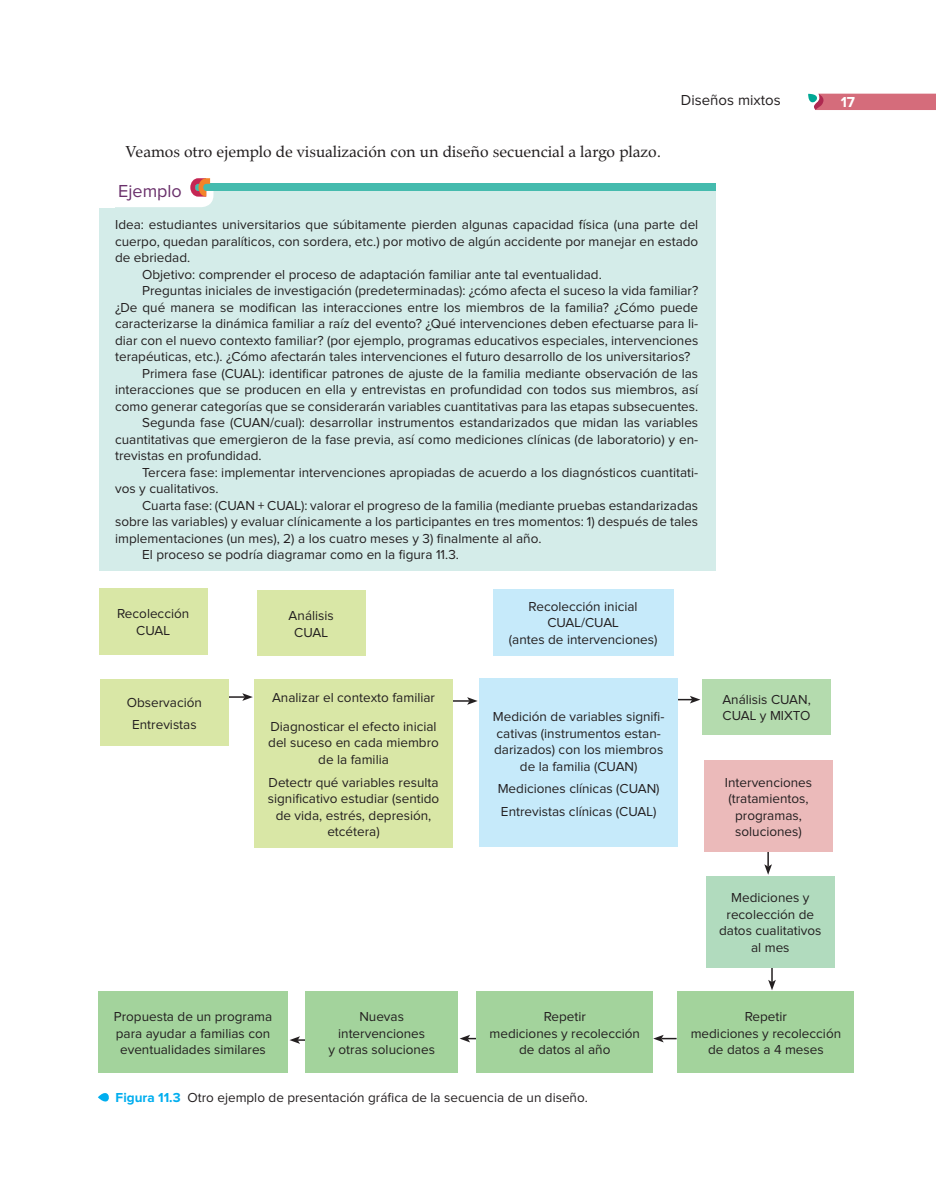
<style>
.page{position:relative;width:936px;height:1191px;background:#fff}
.page>*{position:absolute;margin:0;border:0;box-sizing:border-box;transform-origin:0 0}
.t1{font:18px "Proxima Nova";color:#6a306b}
.t2{font:16.5px "URW Palladio TOT";color:#231f20}
.t3{font:15px "Proxima Nova";color:#231f20}
.t4{font:700 15px "Proxima Nova";color:#fff}
.t5{font:13.5px/16.5px "Proxima Nova";color:#231f20;text-align:center}
.s1{font-weight:700;color:#00aeef}
</style>
<div class="page">
<svg style="left:808px;top:94px;width:127px;height:16px;background:#cf717f"></svg>
<svg style="left:98px;top:1093px;width:11px;height:9px"></svg>
<div style="left:99px;top:588px;width:108px;height:66px;background:#d9e7a6"></div>
<div style="left:493px;top:589px;width:180px;height:66px;background:#c6eafa"></div>
<div style="left:702px;top:679px;width:129px;height:55px;background:#b4dbae"></div>
<div style="left:257px;top:590px;width:108px;height:66px;background:#d9e7a6"></div>
<svg style="left:764px;top:852px;width:8px;height:22px"></svg>
<svg style="left:653px;top:1034px;width:23px;height:8px"></svg>
<svg style="left:459px;top:1035px;width:17px;height:7px"></svg>
<svg style="left:289px;top:1036px;width:16px;height:8px"></svg>
<hr style="left:217px;top:696px;width:27px;height:2px;background:#231f20">
<svg style="left:242px;top:693px;width:11px;height:8px"></svg>
<svg style="left:452px;top:697px;width:25px;height:8px"></svg>
<svg style="left:677px;top:696px;width:23px;height:7px"></svg>
<svg style="left:768px;top:967px;width:7px;height:23px"></svg>
<div style="left:704px;top:760px;width:129px;height:92px;background:#ebbaba"></div>
<div style="left:705px;top:876px;width:129px;height:91px;background:#b1dbbe"></div>
<div style="left:98px;top:991px;width:190px;height:81px;background:#a3d39c"></div>
<div style="left:305px;top:991px;width:153px;height:81px;background:#a3d39c"></div>
<div style="left:476px;top:991px;width:177px;height:81px;background:#a3d39c"></div>
<div style="left:677px;top:991px;width:177px;height:81px;background:#a3d39c"></div>
<div style="left:100px;top:680px;width:129px;height:66px;background:#d9e7a6"></div>
<div style="left:254px;top:680px;width:198px;height:168px;background:#d9e7a6"></div>
<div style="left:479px;top:679px;width:198px;height:168px;background:#c6eafa"></div>
<div style="left:99px;top:187px;width:616px;height:383px;background:#d4ece9"></div>
<div style="left:99px;top:178px;width:16px;height:29px;background:#fff"></div>
<div style="left:198px;top:184px;width:517px;height:7px;background:#45bbae"></div>
<svg style="left:115px;top:178px;width:98px;height:29px"></svg>
<p class="t2" style="left:126px;top:142px;width:537px">Veamos otro ejemplo de visualización con un diseño secuencial a largo plazo.</p>
<h1 class="t1" style="left:118px;top:182px;width:65px">Ejemplo</h1>
<p class="t3" style="left:681px;top:93px;width:101px">Diseños mixtos</p>
<p class="t4" style="left:840px;top:95px;width:16px">17</p>
<p class="t5" style="left:115px;top:217px;width:584px">Idea: estudiantes universitarios que súbitamente pierden algunas capacidad física (una parte del</p>
<p class="t5" style="left:115px;top:233px;width:584px">cuerpo, quedan paralíticos, con sordera, etc.) por motivo de algún accidente por manejar en estado</p>
<p class="t5" style="left:115px;top:250px;width:77px">de ebriedad.</p>
<p class="t5" style="left:142px;top:266px;width:461px">Objetivo: comprender el proceso de adaptación familiar ante tal eventualidad.</p>
<p class="t5" style="left:142px;top:283px;width:557px">Preguntas iniciales de investigación (predeterminadas): ¿cómo afecta el suceso la vida familiar?</p>
<p class="t5" style="left:115px;top:299px;width:584px">¿De qué manera se modifican las interacciones entre los miembros de la familia? ¿Cómo puede</p>
<p class="t5" style="left:115px;top:316px;width:584px">caracterizarse la dinámica familiar a raíz del evento? ¿Qué intervenciones deben efectuarse para li-</p>
<p class="t5" style="left:115px;top:332px;width:584px">diar con el nuevo contexto familiar? (por ejemplo, programas educativos especiales, intervenciones</p>
<p class="t5" style="left:115px;top:349px;width:576px">terapéuticas, etc.). ¿Cómo afectarán tales intervenciones el futuro desarrollo de los universitarios?</p>
<p class="t5" style="left:142px;top:365px;width:557px">Primera fase (CUAL): identificar patrones de ajuste de la familia mediante observación de las</p>
<p class="t5" style="left:115px;top:382px;width:584px">interacciones que se producen en ella y entrevistas en profundidad con todos sus miembros, así</p>
<p class="t5" style="left:115px;top:398px;width:584px">como generar categorías que se considerarán variables cuantitativas para las etapas subsecuentes.</p>
<p class="t5" style="left:142px;top:415px;width:557px">Segunda fase (CUAN/cual): desarrollar instrumentos estandarizados que midan las variables</p>
<p class="t5" style="left:115px;top:431px;width:584px">cuantitativas que emergieron de la fase previa, así como mediciones clínicas (de laboratorio) y en-</p>
<p class="t5" style="left:115px;top:448px;width:148px">trevistas en profundidad.</p>
<p class="t5" style="left:142px;top:464px;width:557px">Tercera fase: implementar intervenciones apropiadas de acuerdo a los diagnósticos cuantitati-</p>
<p class="t5" style="left:115px;top:481px;width:105px">vos y cualitativos.</p>
<p class="t5" style="left:142px;top:497px;width:557px">Cuarta fase: (CUAN + CUAL): valorar el progreso de la familia (mediante pruebas estandarizadas</p>
<p class="t5" style="left:115px;top:514px;width:584px">sobre las variables) y evaluar clínicamente a los participantes en tres momentos: 1) después de tales</p>
<p class="t5" style="left:115px;top:530px;width:428px">implementaciones (un mes), 2) a los cuatro meses y 3) finalmente al año.</p>
<p class="t5" style="left:142px;top:547px;width:318px">El proceso se podría diagramar como en la figura 11.3.</p>
<p class="t5" style="left:117px;top:606px;width:74px">Recolección<br>CUAL</p>
<p class="t5" style="left:509px;top:598px;width:150px">Recolección inicial<br>CUAL/CUAL<br>(antes de intervenciones)</p>
<p class="t5" style="left:288px;top:608px;width:47px">Análisis<br>CUAL</p>
<p class="t5" style="left:127px;top:691px;width:77px;line-height:22.5px">Observación<br>Entrevistas</p>
<p class="t5" style="left:270px;top:684px;width:168px;line-height:28.5px;text-align:left">Analizar el contexto familiar<br>Diagnosticar el efecto inicial</p>
<p class="t5" style="left:268px;top:735px;width:172px">del suceso en cada miembro de la familia</p>
<p class="t5" style="left:268px;top:774px;width:173px">Detectr qué variables resulta significativo estudiar (sentido de vida, estrés, depresión, etcétera)</p>
<p class="t5" style="left:493px;top:709px;width:173px">Medición de variables signifi&shy;cativas (instrumentos estan&shy;darizados) con los miembros de la familia (CUAN)</p>
<p class="t5" style="left:497px;top:778px;width:163px;line-height:22.5px;text-align:left">Mediciones clínicas (CUAN)<br>Entrevistas clínicas (CUAL)</p>
<p class="t5" style="left:722px;top:691px;width:90px;text-align:left">Análisis CUAN,<br>CUAL y MIXTO</p>
<p class="t5" style="left:725px;top:774px;width:89px">Intervenciones (tratamientos, programas, soluciones)</p>
<p class="t5" style="left:719px;top:890px;width:104px">Mediciones y recolección de datos cualitativos al mes</p>
<p class="t5" style="left:114px;top:1009px;width:160px">Propuesta de un programa para ayudar a familias con eventualidades similares</p>
<p class="t5" style="left:328px;top:1009px;width:108px">Nuevas intervenciones<br>y otras soluciones</p>
<p class="t5" style="left:489px;top:1009px;width:152px">Repetir<br>mediciones y recolección de datos al año</p>
<p class="t5" style="left:690px;top:1009px;width:152px">Repetir<br>mediciones y recolección de datos a 4 meses</p>
<p class="t5" style="left:116px;top:1089px;width:474px"><span class="s1">Figura 11.3</span> Otro ejemplo de presentación gráfica de la secuencia de un diseño.</p>
</div>
